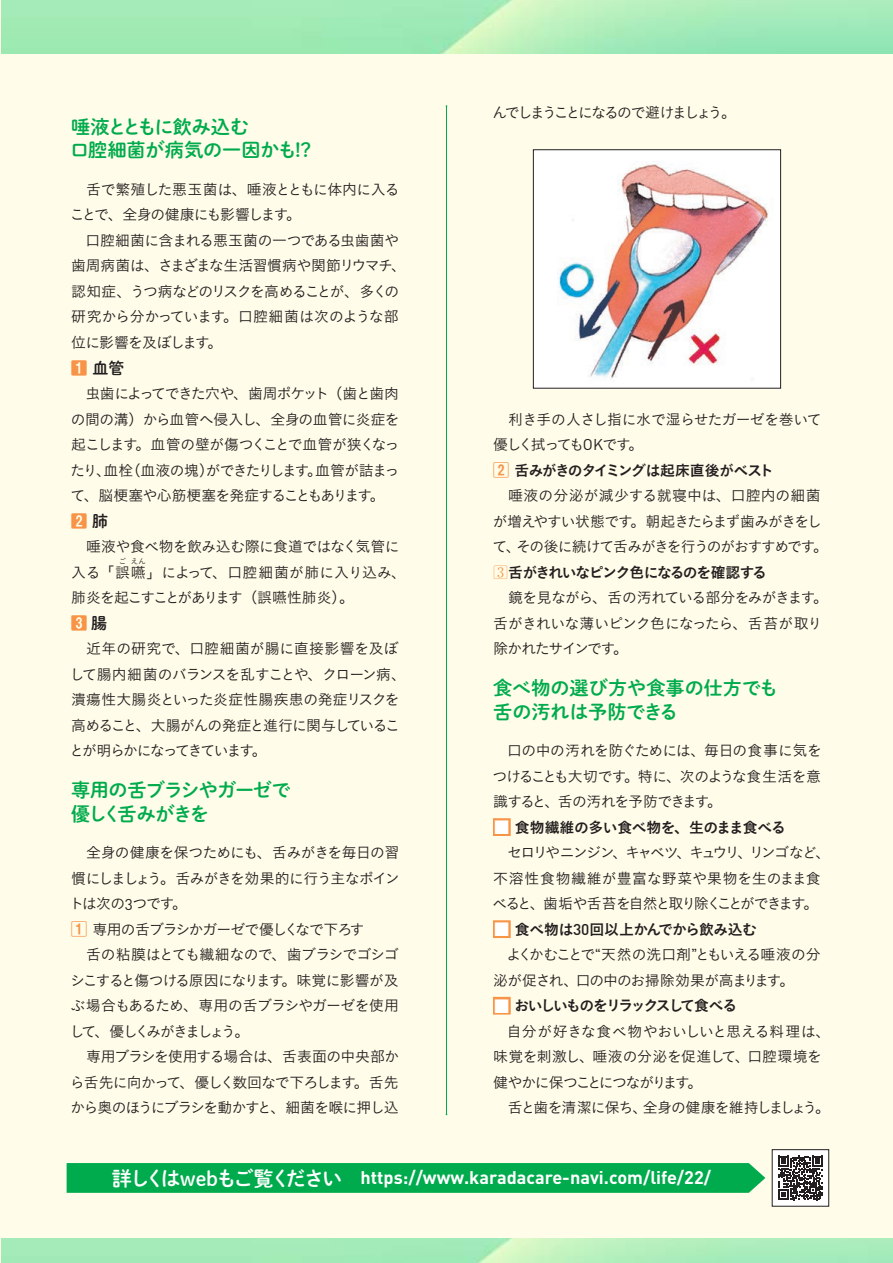
<style>
.page{position:relative;width:893px;height:1263px;background:#fffde9}
.page>*{position:absolute;margin:0;border:0;box-sizing:border-box;transform-origin:0 0}
.t1{font:20.25px "Shuei M Go Std B";letter-spacing:-.105em;color:#fff}
.小見出し2{font:19.2px/23.4px "Shuei M Go Std B";letter-spacing:-.01em;color:#00ab4d}
.小見出し2-2{font:19.2px/23.4px "Shuei M Go Std B";letter-spacing:-.05em;color:#00ab4d}
.t2{font:700 18px "DIN Pro";color:#fff}
._1_2_3{font:15.9px "Midashi Go Pr 6 N MB31";color:#f79447}
._1_2_3-2{font:15.9px "Shuei M Go Std B";color:#231f20}
.本文{font:14.85px/25.5px "Koburina Go Std N W3";letter-spacing:-.065em;color:#231f20;text-align:justify}
.本文-2{font:14.85px/25.5px "Koburina Go Std N W3";letter-spacing:-.04em;color:#231f20}
.本文-3{font:14.85px/25.5px "Koburina Go Std N W3";letter-spacing:-.09em;color:#231f20}
.本文-4{font:14.85px/25.5px "Koburina Go Std N W3";letter-spacing:-.03em;color:#231f20}
.本文-5{font:14.85px/25.5px "Koburina Go Std N W3";letter-spacing:-.035em;color:#231f20;text-align:center}
.本文-6{font:14.85px/25.5px "Koburina Go Std N W3";letter-spacing:-.045em;color:#231f20}
._03{font:14.85px "Koburina Go Std N W6";letter-spacing:-.07em;color:#231f20}
._03-2{font:14.85px "Koburina Go Std N W6";letter-spacing:-.09em;color:#231f20}
._03-3{font:14.85px "Koburina Go Std N W6";letter-spacing:-.03em;color:#231f20}
.本文-7{font:14.85px "Koburina Go Std N W3";letter-spacing:-.155em;color:#231f20}
._03-4{font:14.85px "Koburina Go Std N W6";letter-spacing:-.035em;color:#231f20}
._03-5{font:14.85px "Koburina Go Std N W6";letter-spacing:-.14em;color:#231f20}
.本文-8{font:7.5px "Koburina Go Std N W3";color:#231f20}
.s1{font-family:"Midashi Go Pr 6 N MB31";color:#f79447}
.s2{font-family:"Shuei M Go Std B";color:#231f20}
.s3{font-family:"DIN Pro";font-size:15.45px}
.s4{font-family:"Midashi Go Pr 6 N MB31";font-size:15.9px;color:#f79447}
.s5{font-family:"Ryumin Pr 6 N";color:#f79447}
.s6{font-size:17.85px;color:#f79447}
.s7{font-family:"DIN Pro";font-weight:500;font-size:15.45px}
</style>
<div class="page">
<div style="left:772px;top:1150px;width:57px;height:56px;background:#fff"></div>
<svg style="left:778px;top:1156px;width:45px;height:44px"></svg>
<div style="left:772px;top:1149px;width:57px;height:58px;border:1px solid #231f20"></div>
<svg style="left:67px;top:1163px;width:698px;height:30px;background:#04ac4f"></svg>
<hr style="left:446px;top:106px;width:1px;height:1008px;background:#00ab4d">
<img style="left:533px;top:149px;width:248px;height:240px">
<p class="小見出し2" style="left:70px;top:114px;width:243px">唾液とともに飲み込む<br>口腔細菌が病気の一因かも!?</p>
<p class="本文-6" style="left:70px;top:176px;width:331px;text-indent:16px">舌で繁殖した悪玉菌は、唾液とともに体内に入ることで、全身の健康にも影響します。</p>
<p class="本文" style="left:71px;top:227px;width:336px;text-align:left;text-indent:14px">口腔細菌に含まれる悪玉菌の一つである虫歯菌や歯周病菌は、さまざまな生活習慣病や関節リウマチ、認知症、うつ病などのリスクを高めることが、多くの研究から分かっています。口腔細菌は次のような部位に影響を及ぼします。</p>
<p class="_1_2_3-2" style="left:71px;top:356px;width:55px"><span class="s1">1</span> 血管</p>
<p class="本文" style="left:71px;top:380px;width:331px;text-indent:15px">虫歯によってできた穴や、歯周ポケット（歯と歯肉の間の溝）から血管へ侵入し、全身の血管に炎症を起こします。血管の壁が傷つくことで血管が狭くなったり、血栓（血液の塊）ができたりします。血管が詰まって、脳梗塞や心筋梗塞を発症することもあります。</p>
<p class="_1_2_3" style="left:71px;top:508px;width:38px">2 <span class="s2">肺</span></p>
<p class="本文-5" style="left:71px;top:534px;width:336px">唾液や食べ物を飲み込む際に食道ではなく気管に<br>入る「誤嚥」によって、口腔細菌が肺に入り込み、</p>
<p class="本文-8" style="left:119px;top:555px;width:9px">ご</p>
<p class="本文-8" style="left:131px;top:555px;width:16px">えん</p>
<p class="本文-3" style="left:71px;top:585px;width:284px">肺炎を起こすことがあります（誤嚥性肺炎）。</p>
<p class="_1_2_3" style="left:71px;top:610px;width:38px">3 <span class="s2">腸</span></p>
<p class="本文-2" style="left:70px;top:636px;width:338px;text-indent:17px">近年の研究で、口腔細菌が腸に直接影響を及ぼして腸内細菌のバランスを乱すことや、クローン病、潰瘍性大腸炎といった炎症性腸疾患の発症リスクを高めること、大腸がんの発症と進行に関与していることが明らかになってきています。</p>
<p class="小見出し2-2" style="left:71px;top:778px;width:221px">専用の舌ブラシやガーゼで優しく舌みがきを</p>
<p class="本文" style="left:69px;top:840px;width:332px;text-indent:17px">全身の健康を保つためにも、舌みがきを毎日の習慣にしましょう。舌みがきを効果的に行う主なポイントは次の<span class="s3">3</span>つです。</p>
<p class="本文" style="left:71px;top:916px;width:295px"><span class="s4">1</span> 専用の舌ブラシかガーゼで優しくなで下ろす</p>
<p class="本文" style="left:70px;top:942px;width:331px;text-indent:16px">舌の粘膜はとても繊細なので、歯ブラシでゴシゴシこすると傷つける原因になります。味覚に影響が及ぶ場合もあるため、専用の舌ブラシやガーゼを使用して、優しくみがきましょう。</p>
<p class="本文" style="left:70px;top:1044px;width:331px;text-indent:16px">専用ブラシを使用する場合は、舌表面の中央部から舌先に向かって、優しく数回なで下ろします。舌先から奥のほうにブラシを動かすと、細菌を喉に押し込</p>
<p class="本文-7" style="left:493px;top:102px;width:245px">んでしまうことになるので避けましょう。</p>
<p class="本文" style="left:493px;top:406px;width:330px;text-indent:15px">利き手の人さし指に水で湿らせたガーゼを巻いて優しく拭っても<span class="s3">OK</span>です。</p>
<p class="_03" style="left:493px;top:458px;width:282px"><span class="s4">2</span> 舌みがきのタイミングは起床直後がベスト</p>
<p class="本文" style="left:493px;top:482px;width:337px;text-align:center">唾液の分泌が減少する就寝中は、口腔内の細菌<br>が増えやすい状態です。朝起きたらまず歯みがきをして、その後に続けて舌みがきを行うのがおすすめです。</p>
<p class="_03-2" style="left:493px;top:561px;width:275px"><span class="s5">3</span>舌がきれいなピンク色になるのを確認する</p>
<p class="本文" style="left:493px;top:585px;width:336px;text-align:left;text-indent:15px">鏡を見ながら、舌の汚れている部分をみがきます。舌がきれいな薄いピンク色になったら、舌苔が取り除かれたサインです。</p>
<p class="小見出し2" style="left:493px;top:675px;width:286px">食べ物の選び方や食事の仕方でも舌の汚れは予防できる</p>
<p class="本文" style="left:492px;top:738px;width:331px;text-indent:15px">口の中の汚れを防ぐためには、毎日の食事に気をつけることも大切です。特に、次のような食生活を意識すると、舌の汚れを予防できます。</p>
<p class="_03-3" style="left:493px;top:816px;width:294px"><span class="s6">■</span> 食物繊維の多い食べ物を、生のまま食べる</p>
<p class="本文-3" style="left:493px;top:840px;width:339px;text-indent:15px">セロリやニンジン、キャベツ、キュウリ、リンゴなど、不溶性食物繊維が豊富な野菜や果物を生のまま食べると、歯垢や舌苔を自然と取り除くことができます。</p>
<p class="_03-4" style="left:493px;top:918px;width:266px"><span class="s6">■</span> 食べ物は<span class="s7">30</span>回以上かんでから飲み込む</p>
<p class="本文" style="left:493px;top:942px;width:329px;text-indent:14px">よくかむことで“天然の洗口剤”ともいえる唾液の分泌が促され、口の中のお掃除効果が高まります。</p>
<p class="_03-5" style="left:493px;top:994px;width:246px"><span class="s6">■</span> おいしいものをリラックスして食べる</p>
<p class="本文-4" style="left:493px;top:1018px;width:339px;text-indent:14px">自分が好きな食べ物やおいしいと思える料理は、味覚を刺激し、唾液の分泌を促進して、口腔環境を健やかに保つことにつながります。</p>
<p class="本文" style="left:508px;top:1095px;width:324px">舌と歯を清潔に保ち、全身の健康を維持しましょう。</p>
<p class="t1" style="left:112px;top:1163px;width:232px">詳しくはwebもご覧ください</p>
<p class="t2" style="left:361px;top:1165px;width:352px">https://www.karadacare-navi.com/life/22/</p>
</div>
